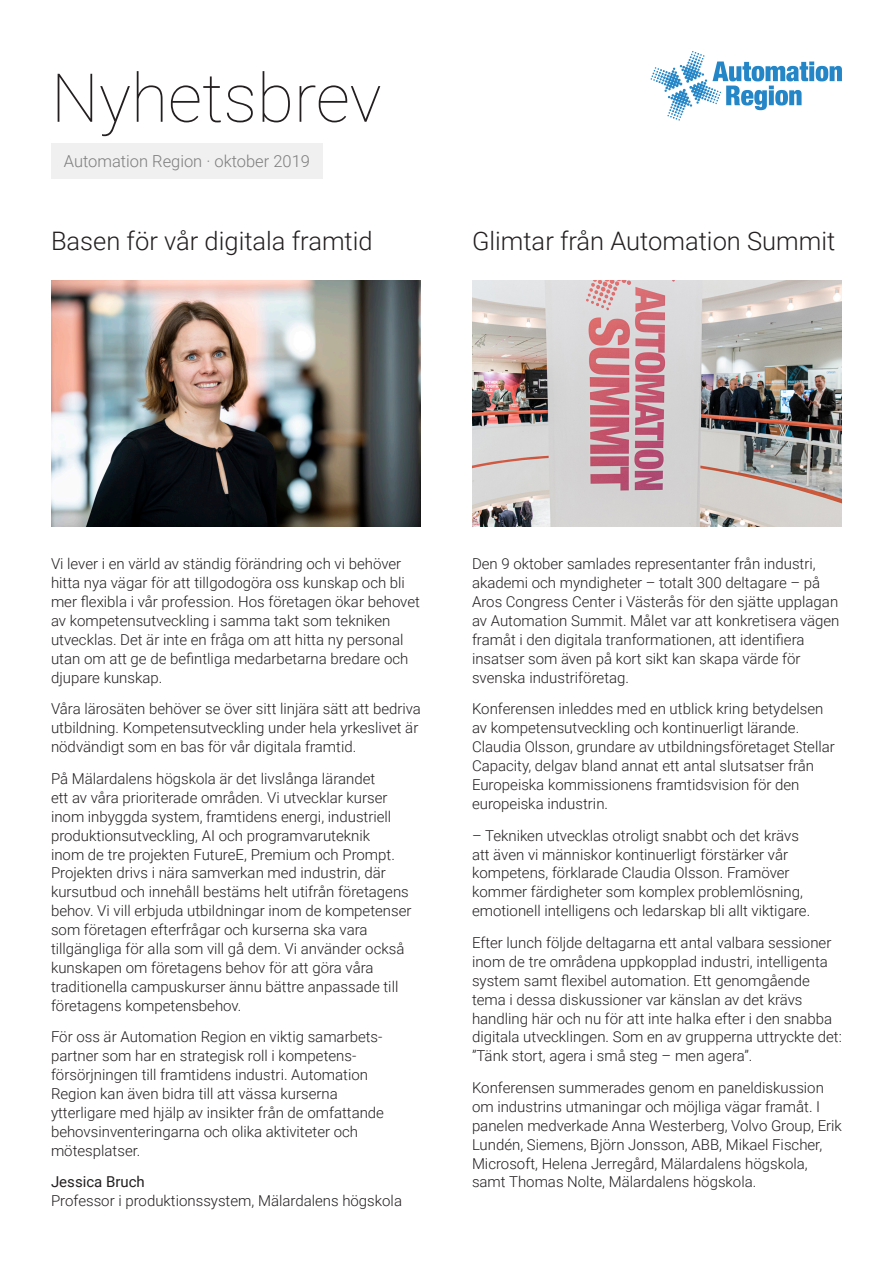
<style>
.page{position:relative;width:893px;height:1263px;background:#fff}
.page>*{position:absolute;margin:0;border:0;box-sizing:border-box;transform-origin:0 0}
.Nyhetsbrev{font:100 67.5px "Roboto";color:#231f20}
.Rubrik{font:300 25.5px "Roboto";color:#231f20}
.Underrubrik{font:300 16.5px "Roboto";color:#7d7d7d}
.Brödtext{font:300 15px/18.9px "Roboto";color:#231f20}
.s1{font-weight:400}
</style>
<div class="page">
<svg style="left:651px;top:51px;width:191px;height:70px"></svg>
<div style="left:51px;top:144px;width:272px;height:35px;background:#f0f0f0"></div>
<img style="left:51px;top:280px;width:370px;height:247px">
<img style="left:472px;top:280px;width:370px;height:247px">
<p class="Nyhetsbrev" style="left:51px;top:50px;width:332px">Nyhetsbrev</p>
<p class="Underrubrik" style="left:64px;top:149px;width:248px">Automation Region · oktober 2019</p>
<p class="Rubrik" style="left:51px;top:223px;width:323px">Basen för vår digitala framtid</p>
<p class="Rubrik" style="left:472px;top:223px;width:365px">Glimtar från Automation Summit</p>
<p class="Brödtext" style="left:51px;top:554px;width:370px">Vi lever i en värld av ständig förändring och vi behöver hitta nya vägar för att tillgodogöra oss kunskap och bli mer flexibla i vår profession. Hos företagen ökar behovet av kompetensutveckling i samma takt som tekniken utvecklas. Det är inte en fråga om att hitta ny personal utan om att ge de befintliga medarbetarna bredare och djupare kunskap.</p>
<p class="Brödtext" style="left:51px;top:699px;width:371px">Våra lärosäten behöver se över sitt linjära sätt att bedriva utbildning. Kompetensutveckling under hela yrkeslivet är nödvändigt som en bas för vår digitala framtid.</p>
<p class="Brödtext" style="left:51px;top:768px;width:362px">På Mälardalens högskola är det livslånga lärandet<br>ett av våra prioriterade områden. Vi utvecklar kurser inom inbyggda system, framtidens energi, industriell produktionsutveckling, AI och programvaruteknik<br>inom de tre projekten FutureE, Premium och Prompt.<br>Projekten drivs i nära samverkan med industrin, där kursutbud och innehåll bestäms helt utifrån företagens behov. Vi vill erbjuda utbildningar inom de kompetenser som företagen efterfrågar och kurserna ska vara tillgängliga för alla som vill gå dem. Vi använder också kunskapen om företagens behov för att göra våra traditionella campuskurser ännu bättre anpassade till företagens kompetensbehov.</p>
<p class="Brödtext" style="left:51px;top:1027px;width:335px">För oss är Automation Region en viktig samarbets&shy;partner som har en strategisk roll i kompetens&shy;försörjningen till framtidens industri. Automation Region kan även bidra till att vässa kurserna ytterligare med hjälp av insikter från de omfattande behovsinventeringarna och olika aktiviteter och mötesplatser.</p>
<p class="Brödtext" style="left:51px;top:1172px;width:353px"><span class="s1">Jessica Bruch<br></span>Professor i produktionssystem, Mälardalens högskola</p>
<p class="Brödtext" style="left:472px;top:554px;width:369px">Den 9 oktober samlades representanter från industri, akademi och myndigheter – totalt 300 deltagare – på Aros Congress Center i Västerås för den sjätte upplagan av Automation Summit. Målet var att konkretisera vägen framåt i den digitala tranformationen, att identifiera insatser som även på kort sikt kan skapa värde för svenska industriföretag.</p>
<p class="Brödtext" style="left:472px;top:699px;width:364px">Konferensen inleddes med en utblick kring betydelsen av kompetensutveckling och kontinuerligt lärande.<br>Claudia Olsson, grundare av utbildningsföretaget Stellar Capacity, delgav bland annat ett antal slutsatser från Europeiska kommissionens framtidsvision för den europeiska industrin.</p>
<p class="Brödtext" style="left:472px;top:825px;width:340px">– Tekniken utvecklas otroligt snabbt och det krävs att även vi människor kontinuerligt förstärker vår kompetens, förklarade Claudia Olsson. Framöver kommer färdigheter som komplex problemlösning, emotionell intelligens och ledarskap bli allt viktigare.</p>
<p class="Brödtext" style="left:472px;top:932px;width:371px">Efter lunch följde deltagarna ett antal valbara sessioner inom de tre områdena uppkopplad industri, intelligenta system samt flexibel automation. Ett genomgående tema i dessa diskussioner var känslan av det krävs handling här och nu för att inte halka efter i den snabba digitala utvecklingen. Som en av grupperna uttryckte det: ”Tänk stort, agera i små steg – men agera”.</p>
<p class="Brödtext" style="left:472px;top:1078px;width:371px">Konferensen summerades genom en paneldiskussion om industrins utmaningar och möjliga vägar framåt. I panelen medverkade Anna Westerberg, Volvo Group, Erik Lundén, Siemens, Björn Jonsson, ABB, Mikael Fischer, Microsoft, Helena Jerregård, Mälardalens högskola, samt Thomas Nolte, Mälardalens högskola.</p>
</div>
